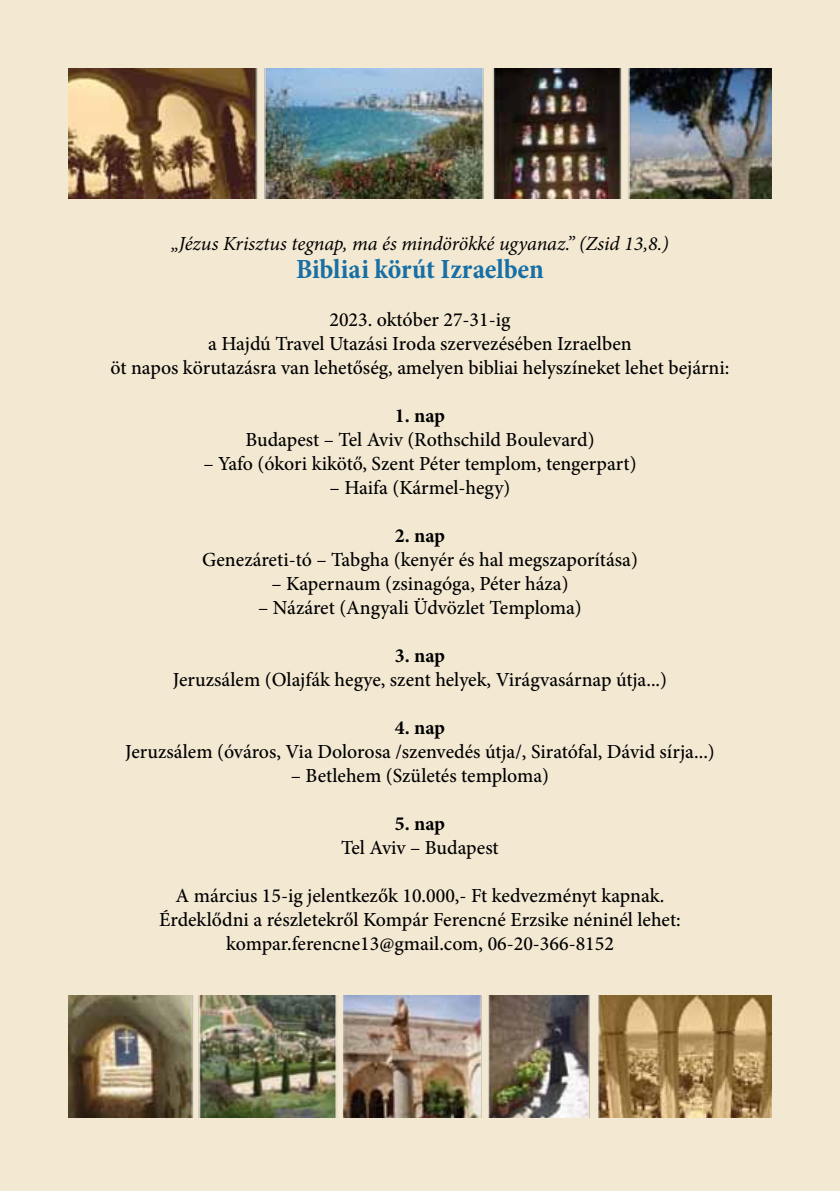
<style>
.page{position:relative;width:840px;height:1191px;background:#fff}
.page>*{position:absolute;margin:0;border:0;box-sizing:border-box;transform-origin:0 0}
.t1{font:700 condensed 28px "Minion Pro";color:#176fa5}
.t2{font:500 20px/24px "Minion Pro";color:#000;text-align:center}
.t3{font:italic 20px "Minion Pro";letter-spacing:-.005em;color:#000}
.t4{font:700 20px "Minion Pro";letter-spacing:-.005em;color:#000}
</style>
<div class="page">
<div style="left:0;top:0;width:839px;height:1191px;background:#f3e9d3"></div>
<img style="left:68px;top:995px;width:703px;height:122px">
<img style="left:68px;top:68px;width:703px;height:130px">
<p class="t3" style="left:171px;top:230px;width:499px">„Jézus Krisztus tegnap, ma és mindörökké ugyanaz.” (Zsid 13,8.)</p>
<h1 class="t1" style="left:296px;top:250px;width:249px">Bibliai körút Izraelben</h1>
<p class="t2" style="left:110px;top:307px;width:620px">2023. október 27-31-ig<br>a Hajdú Travel Utazási Iroda szervezésében Izraelben<br>öt napos körutazásra van lehetőség, amelyen bibliai helyszíneket lehet bejárni:</p>
<p class="t4" style="left:394px;top:401px;width:52px">1. nap</p>
<p class="t2" style="left:245px;top:427px;width:350px">Budapest – Tel Aviv (Rothschild Boulevard)</p>
<p class="t2" style="left:203px;top:451px;width:434px">– Yafo (ókori kikötő, Szent Péter templom, tengerpart)</p>
<p class="t2" style="left:329px;top:475px;width:182px">– Haifa (Kármel-hegy)</p>
<p class="t4" style="left:394px;top:521px;width:52px">2. nap</p>
<p class="t2" style="left:202px;top:547px;width:437px">Genezáreti-tó – Tabgha (kenyér és hal megszaporítása)</p>
<p class="t2" style="left:271px;top:571px;width:298px">– Kapernaum (zsinagóga, Péter háza)</p>
<p class="t2" style="left:258px;top:595px;width:325px">– Názáret (Angyali Üdvözlet Temploma)</p>
<p class="t4" style="left:394px;top:641px;width:52px">3. nap</p>
<p class="t2" style="left:173px;top:667px;width:495px">Jeruzsálem (Olajfák hegye, szent helyek, Virágvasárnap útja...)</p>
<p class="t4" style="left:394px;top:713px;width:52px">4. nap</p>
<p class="t2" style="left:125px;top:739px;width:591px">Jeruzsálem (óváros, Via Dolorosa /szenvedés útja/, Siratófal, Dávid sírja...)</p>
<p class="t2" style="left:291px;top:763px;width:259px">– Betlehem (Születés temploma)</p>
<p class="t4" style="left:394px;top:809px;width:52px">5. nap</p>
<p class="t2" style="left:341px;top:835px;width:159px">Tel Aviv – Budapest</p>
<p class="t2" style="left:159px;top:883px;width:523px">A március 15-ig jelentkezők 10.000,- Ft kedvezményt kapnak.<br>Érdeklődni a részletekről Kompár Ferencné Erzsike néninél lehet: kompar.ferencne13@gmail.com, 06-20-366-8152</p>
</div>
